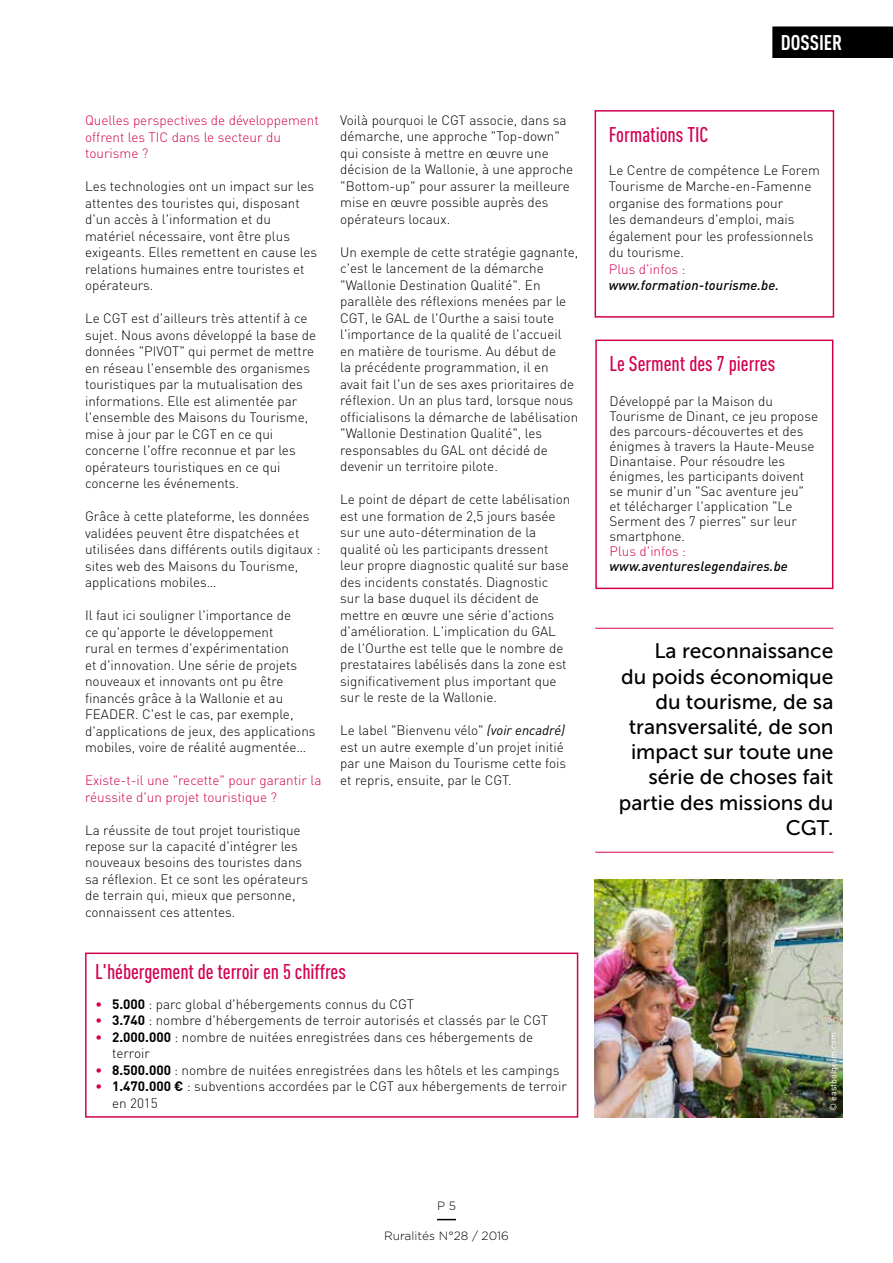
<style>
.page{position:relative;width:893px;height:1263px;background:#fff}
.page>*{position:absolute;margin:0;border:0;box-sizing:border-box;transform-origin:0 0}
.t1{font:21px/25.2px "Museo Sans 500";color:#000;text-align:right}
.t2{font:500 21px "DIN Cond";letter-spacing:-.005em;color:#d30051}
.t3{font:700 21px "DIN Cond";color:#fff}
.t4{font:300 13.5px/16.5px "DIN";color:#000}
.t5{font:300 13.5px/16.5px "DIN";color:#d30051}
.t6{font:italic 500 13.5px "DIN";letter-spacing:.01em;color:#000}
.t7{font:300 12px "Gotham";color:#000}
.t8{font:9px "DIN";color:#fff}
.s1{font-weight:400;font-style:italic}
.s2{color:#d30051}
.s3{font-weight:700}
</style>
<div class="page">
<svg style="left:437px;top:1219px;width:19px;height:1px"></svg>
<div style="left:772px;top:26px;width:121px;height:32px;background:#000"></div>
<hr style="left:595px;top:628px;width:238px;height:1px;background:#d30051">
<hr style="left:595px;top:852px;width:238px;height:1px;background:#d30051">
<div style="left:85px;top:952px;width:493px;height:166px;border:2px solid #d30051"></div>
<div style="left:595px;top:340px;width:238px;height:249px;border:2px solid #d30051"></div>
<div style="left:595px;top:110px;width:239px;height:208px;border:2px solid #d30051"></div>
<img style="left:595px;top:879px;width:247px;height:239px">
<p class="t5" style="left:85px;top:112px;width:235px">Quelles perspectives de développement offrent les TIC dans le secteur du tourisme ?</p>
<p class="t4" style="left:85px;top:178px;width:234px">Les technologies ont un impact sur les attentes des touristes qui, disposant d'un accès à l'information et du matériel nécessaire, vont être plus exigeants. Elles remettent en cause les relations humaines entre touristes et opérateurs.</p>
<p class="t4" style="left:85px;top:310px;width:233px">Le CGT est d'ailleurs très attentif à ce sujet. Nous avons développé la base de données "PIVOT" qui permet de mettre en réseau l'ensemble des organismes touristiques par la mutualisation des informations. Elle est alimentée par l'ensemble des Maisons du Tourisme, mise à jour par le CGT en ce qui concerne l'offre reconnue et par les opérateurs touristiques en ce qui concerne les événements.</p>
<p class="t4" style="left:85px;top:508px;width:237px">Grâce à cette plateforme, les données validées peuvent être dispatchées et utilisées dans différents outils digitaux : sites web des Maisons du Tourisme, applications mobiles…</p>
<p class="t4" style="left:85px;top:607px;width:232px">Il faut ici souligner l'importance de<br>ce qu'apporte le développement<br>rural en termes d'expérimentation<br>et d'innovation. Une série de projets nouveaux et innovants ont pu être financés grâce à la Wallonie et au FEADER. C'est le cas, par exemple, d'applications de jeux, des applications mobiles, voire de réalité augmentée…</p>
<p class="t5" style="left:85px;top:772px;width:238px">Existe-t-il une "recette" pour garantir la réussite d'un projet touristique ?</p>
<p class="t4" style="left:85px;top:821px;width:225px">La réussite de tout projet touristique repose sur la capacité d'intégrer les nouveaux besoins des touristes dans sa réflexion. Et ce sont les opérateurs de terrain qui, mieux que personne, connaissent ces attentes.</p>
<p class="t4" style="left:340px;top:112px;width:235px">Voilà pourquoi le CGT associe, dans sa démarche, une approche "Top-down" qui consiste à mettre en œuvre une décision de la Wallonie, à une approche "Bottom-up" pour assurer la meilleure mise en œuvre possible auprès des opérateurs locaux.</p>
<p class="t4" style="left:340px;top:244px;width:240px">Un exemple de cette stratégie gagnante, c'est le lancement de la démarche "Wallonie Destination Qualité". En parallèle des réflexions menées par le CGT, le GAL de l'Ourthe a saisi toute l'importance de la qualité de l'accueil en matière de tourisme. Au début de<br>la précédente programmation, il en avait fait l'un de ses axes prioritaires de réflexion. Un an plus tard, lorsque nous officialisons la démarche de labélisation "Wallonie Destination Qualité", les responsables du GAL ont décidé de devenir un territoire pilote.</p>
<p class="t4" style="left:340px;top:491px;width:232px">Le point de départ de cette labélisation est une formation de 2,5 jours basée sur une auto-détermination de la qualité où les participants dressent leur propre diagnostic qualité sur base des incidents constatés. Diagnostic sur la base duquel ils décident de mettre en œuvre une série d'actions d'amélioration. L'implication du GAL de l'Ourthe est telle que le nombre de prestataires labélisés dans la zone est significativement plus important que sur le reste de la Wallonie.</p>
<p class="t4" style="left:340px;top:722px;width:227px">Le label "Bienvenu vélo" <span class="s1">(voir encadré) </span>est un autre exemple d'un projet initié par une Maison du Tourisme cette fois et repris, ensuite, par le CGT.</p>
<h1 class="t2" style="left:95px;top:959px;width:252px">L'hébergement de terroir en 5 chiffres</h1>
<p class="t4" style="left:95px;top:995px;width:321px"><span class="s2">•</span> <span class="s3">5.000</span> : parc global d'hébergements connus du CGT</p>
<p class="t4" style="left:95px;top:1012px;width:454px"><span class="s2">•</span> <span class="s3">3.740</span> : nombre d'hébergements de terroir autorisés et classés par le CGT</p>
<p class="t4" style="left:112px;top:1028px;width:422px;text-indent:-17px"><span class="s2">•</span> <span class="s3">2.000.000</span> : nombre de nuitées enregistrées dans ces hébergements de terroir</p>
<p class="t4" style="left:95px;top:1061px;width:466px"><span class="s2">•</span> <span class="s3">8.500.000</span> : nombre de nuitées enregistrées dans les hôtels et les campings</p>
<p class="t4" style="left:112px;top:1078px;width:456px;text-indent:-17px"><span class="s2">•</span> <span class="s3">1.470.000 €</span> : subventions accordées par le CGT aux hébergements de terroir en 2015</p>
<h1 class="t3" style="left:781px;top:30px;width:63px">DOSSIER</h1>
<h1 class="t2" style="left:609px;top:122px;width:101px">Formations TIC</h1>
<p class="t4" style="left:609px;top:161px;width:213px">Le Centre de compétence Le Forem<br>Tourisme de Marche-en-Famenne organise des formations pour<br>les demandeurs d'emploi, mais également pour les professionnels du tourisme.</p>
<p class="t5" style="left:609px;top:260px;width:78px">Plus d'infos :</p>
<p class="t6" style="left:609px;top:277px;width:172px">www.formation-tourisme.be.</p>
<h1 class="t2" style="left:610px;top:351px;width:167px">Le Serment des 7 pierres</h1>
<p class="t4" style="left:610px;top:393px;width:210px;line-height:15px">Développé par la Maison du<br>Tourisme de Dinant, ce jeu propose des parcours-découvertes et des énigmes à travers la Haute-Meuse<br>Dinantaise. Pour résoudre les énigmes, les participants doivent se munir d'un "Sac aventure jeu" et télécharger l'application "Le<br>Serment des 7 pierres" sur leur smartphone.</p>
<p class="t5" style="left:610px;top:542px;width:78px">Plus d'infos :</p>
<p class="t6" style="left:610px;top:557px;width:180px">www.aventureslegendaires.be</p>
<h1 class="t1" style="left:619px;top:639px;width:216px">La reconnaissance<br>du poids économique du tourisme, de sa transversalité, de son impact sur toute une série de choses fait partie des missions du<br>CGT.</h1>
<p class="t8" style="left:828px;top:1111px;width:80px;rotate:-90deg">© eastbelgium.com</p>
<p class="t7" style="left:437px;top:1199px;width:20px">P 5</p>
<p class="t7" style="left:384px;top:1229px;width:126px">Ruralités N°28 / 2016</p>
</div>
